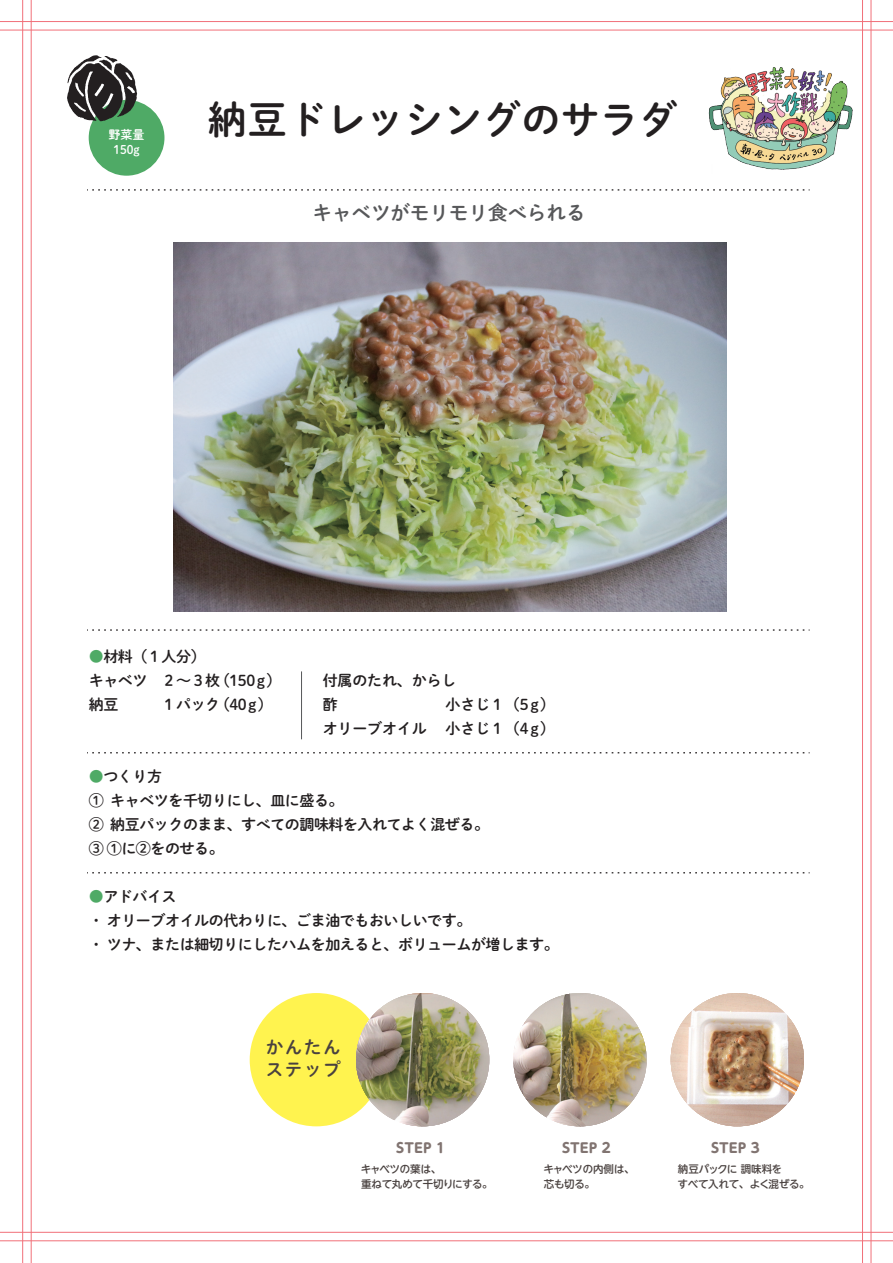
<style>
.page{position:relative;width:893px;height:1263px;background:#fff}
.page>*{position:absolute;margin:0;border:0;box-sizing:border-box;transform-origin:0 0}
.t1{font:39px "DNP Shuei M Go Std B";color:#231f20}
.t2{font:19.5px "DNP Shuei M Go Std B";color:#57585a}
.t3{font:18px/22.5px "DNP Shuei M Go Std B";letter-spacing:.06em;color:#49413f}
.t4{font:15px/24px "DNP Shuei M Go Std B";letter-spacing:-.03em;color:#231f20}
.t5{font:15px "DNP Shuei M Go Std B";letter-spacing:-.01em;color:#231f20}
.t6{font:13.5px "BIZ UDP Shin M Go Bold";color:#817471}
.t7{font:12px/15px "DNP Shuei M Go Std B";color:#fff;text-align:center}
.t8{font:10.5px/15px "BIZ UDP Shin M Go Medium";color:#49413f}
.s1{color:#4faa66}
</style>
<div class="page">
<div style="left:250px;top:993px;width:133px;height:133px;background:#fff34f;border-radius:50%"></div>
<div style="left:89px;top:100px;width:75px;height:76px;background:#4faa66;border-radius:50%"></div>
<svg style="left:87px;top:189px;width:723px;height:2px"></svg>
<svg style="left:87px;top:629px;width:723px;height:2px"></svg>
<svg style="left:87px;top:752px;width:723px;height:1px"></svg>
<svg style="left:87px;top:872px;width:723px;height:1px"></svg>
<hr style="left:301px;top:671px;width:1px;height:68px;background:#57585a">
<img style="left:708px;top:67px;width:145px;height:103px">
<hr style="left:0;top:21px;width:893px;height:1px;background:#f17079">
<hr style="left:0;top:30px;width:893px;height:1px;background:#f17079">
<hr style="left:0;top:1240px;width:893px;height:1px;background:#f17079">
<hr style="left:0;top:1232px;width:893px;height:1px;background:#f17079">
<hr style="left:22px;top:0;width:1px;height:1263px;background:#f17079">
<hr style="left:31px;top:0;width:1px;height:1263px;background:#f17079">
<hr style="left:871px;top:0;width:1px;height:1263px;background:#f17079">
<hr style="left:862px;top:0;width:1px;height:1263px;background:#f17079">
<img style="left:356px;top:993px;width:133px;height:133px;border-radius:67px">
<img style="left:513px;top:993px;width:134px;height:133px;border-radius:67px">
<img style="left:671px;top:993px;width:133px;height:133px;border-radius:67px">
<img style="left:174px;top:243px;width:553px;height:368px">
<svg style="left:67px;top:55px;width:70px;height:66px"></svg>
<p class="t7" style="left:109px;top:126px;width:37px">野菜量<br>150g</p>
<h1 class="t1" style="left:208px;top:90px;width:471px">納豆ドレッシングのサラダ</h1>
<h2 class="t2" style="left:312px;top:199px;width:275px">キャベツがモリモリ食べられる</h2>
<p class="t4" style="left:89px;top:644px;width:186px"><span class="s1">●</span>材料（１人分）<br>キャベツ　２～３枚 (150ｇ)納豆　　　１パック (40ｇ)</p>
<p class="t5" style="left:323px;top:670px;width:135px">付属のたれ、からし</p>
<p class="t4" style="left:431px;top:692px;width:118px">　小さじ１（5ｇ)</p>
<p class="t5" style="left:323px;top:718px;width:226px">オリーブオイル 　小さじ１（4ｇ)</p>
<p class="t4" style="left:89px;top:764px;width:402px"><span class="s1">●</span>つくり方<br>① キャベツを千切りにし、皿に盛る。<br>② 納豆パックのまま、すべての調味料を入れてよく混ぜる。<br>③ ①に②をのせる。</p>
<p class="t4" style="left:89px;top:884px;width:471px"><span class="s1">●</span>アドバイス<br>・ オリーブオイルの代わりに、ごま油でもおいしいです。<br>・ ツナ、または細切りにしたハムを加えると、ボリュームが増します。</p>
<p class="t3" style="left:266px;top:1035px;width:77px">かんたんステップ</p>
<p class="t6" style="left:396px;top:1141px;width:50px">STEP 1</p>
<p class="t8" style="left:361px;top:1161px;width:129px">キャベツの葉は、<br>重ねて丸めて千切りにする。</p>
<p class="t8" style="left:544px;top:1161px;width:88px">キャベツの内側は、芯も切る。</p>
<p class="t8" style="left:678px;top:1161px;width:129px">納豆パックに 調味料を<br>すべて入れて、よく混ぜる。</p>
<p class="t6" style="left:562px;top:1141px;width:50px">STEP 2</p>
<p class="t6" style="left:711px;top:1141px;width:50px">STEP 3</p>
</div>
